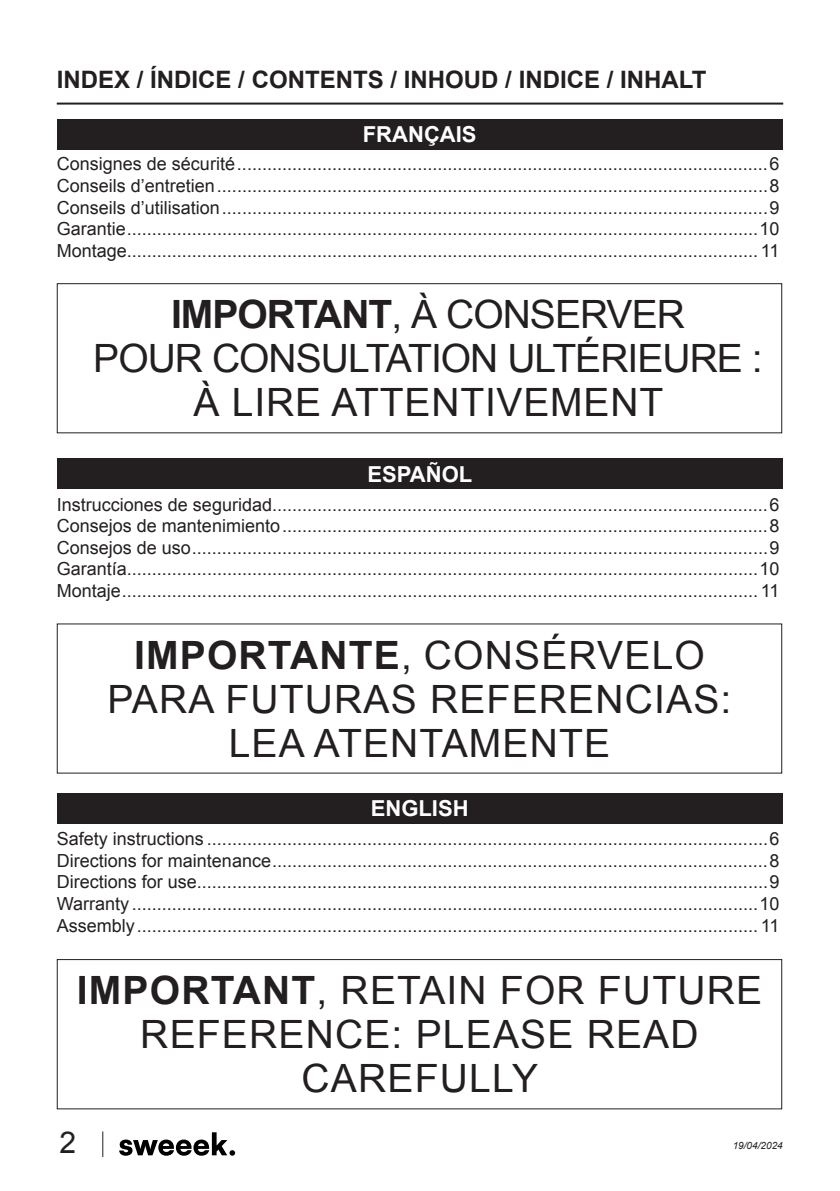
<style>
.page{position:relative;width:840px;height:1191px;background:#fff}
.page>*{position:absolute;margin:0;border:0;box-sizing:border-box;transform-origin:0 0}
.t1{font:39px/44px "Arial";letter-spacing:.03em;color:#231f20;text-align:center}
.t2{font:39px/44px "Arial";letter-spacing:-.025em;color:#231f20;text-align:center}
.t3{font:30px "Arial";color:#231f20}
.TITRE{font:700 24px "Arial";color:#231f20}
.t4{font:700 22px "Arial";color:#fff}
.TITRE-TDM-9PT{font:18px "Arial";color:#231f20}
.t5{font:italic 10px "Arial";color:#231f20}
.s1{font-weight:700}
</style>
<div class="page">
<svg style="left:102px;top:1131px;width:1px;height:26px"></svg>
<svg style="left:119px;top:1132px;width:116px;height:23px"></svg>
<hr style="left:57px;top:103px;width:725px;height:2px;background:#231f20">
<div style="left:57px;top:119px;width:725px;height:31px;background:#231f20"></div>
<div style="left:57px;top:283px;width:724px;height:150px;border:1px solid #231f20"></div>
<div style="left:57px;top:458px;width:725px;height:31px;background:#231f20"></div>
<div style="left:57px;top:792px;width:725px;height:31px;background:#231f20"></div>
<div style="left:57px;top:959px;width:724px;height:150px;border:1px solid #231f20"></div>
<p class="TITRE" style="left:57px;top:64px;width:650px">INDEX / ÍNDICE / CONTENTS / INHOUD / INDICE / INHALT</p>
<p class="t4" style="left:362px;top:120px;width:115px">FRANÇAIS</p>
<p class="TITRE-TDM-9PT" style="left:57px;top:152px;width:723px">Consignes de sécurité..........................................................................................................6</p>
<p class="TITRE-TDM-9PT" style="left:57px;top:174px;width:723px">Conseils d’entretien..............................................................................................................8</p>
<p class="TITRE-TDM-9PT" style="left:57px;top:195px;width:723px">Conseils d’utilisation.............................................................................................................9</p>
<p class="TITRE-TDM-9PT" style="left:57px;top:217px;width:723px">Garantie..............................................................................................................................10</p>
<p class="TITRE-TDM-9PT" style="left:57px;top:239px;width:723px">Montage.............................................................................................................................. 11</p>
<p class="t2" style="left:93px;top:293px;width:670px"><span class="s1">IMPORTANT</span>, À CONSERVER<br>POUR CONSULTATION ULTÉRIEURE :<br>À LIRE ATTENTIVEMENT</p>
<p class="t4" style="left:367px;top:459px;width:106px">ESPAÑOL</p>
<p class="TITRE-TDM-9PT" style="left:57px;top:492px;width:723px">Instrucciones de seguridad...................................................................................................6</p>
<p class="TITRE-TDM-9PT" style="left:57px;top:514px;width:723px">Consejos de mantenimiento.................................................................................................8</p>
<p class="TITRE-TDM-9PT" style="left:57px;top:536px;width:723px">Consejos de uso...................................................................................................................9</p>
<p class="TITRE-TDM-9PT" style="left:57px;top:557px;width:723px">Garantía..............................................................................................................................10</p>
<p class="TITRE-TDM-9PT" style="left:57px;top:579px;width:723px">Montaje............................................................................................................................... 11</p>
<p class="t1" style="left:107px;top:633px;width:625px"><span class="s1">IMPORTANTE</span>, CONSÉRVELO<br>PARA FUTURAS REFERENCIAS:</p>
<p class="t1" style="left:228px;top:721px;width:383px">LEA ATENTAMENTE</p>
<p class="t4" style="left:370px;top:794px;width:99px">ENGLISH</p>
<p class="TITRE-TDM-9PT" style="left:57px;top:827px;width:723px">Safety instructions ................................................................................................................6</p>
<p class="TITRE-TDM-9PT" style="left:57px;top:848px;width:723px">Directions for maintenance...................................................................................................8</p>
<p class="TITRE-TDM-9PT" style="left:57px;top:870px;width:723px">Directions for use..................................................................................................................9</p>
<p class="TITRE-TDM-9PT" style="left:57px;top:892px;width:723px">Warranty .............................................................................................................................10</p>
<p class="TITRE-TDM-9PT" style="left:57px;top:913px;width:723px">Assembly............................................................................................................................ 11</p>
<p class="t1" style="left:77px;top:969px;width:686px"><span class="s1">IMPORTANT</span>, RETAIN FOR FUTURE<br>REFERENCE: PLEASE READ</p>
<p class="t1" style="left:301px;top:1057px;width:238px">CAREFULLY</p>
<h2 class="t3" style="left:60px;top:1123px;width:18px">2</h2>
<p class="t5" style="left:732px;top:1138px;width:52px">19/04/2024</p>
</div>
